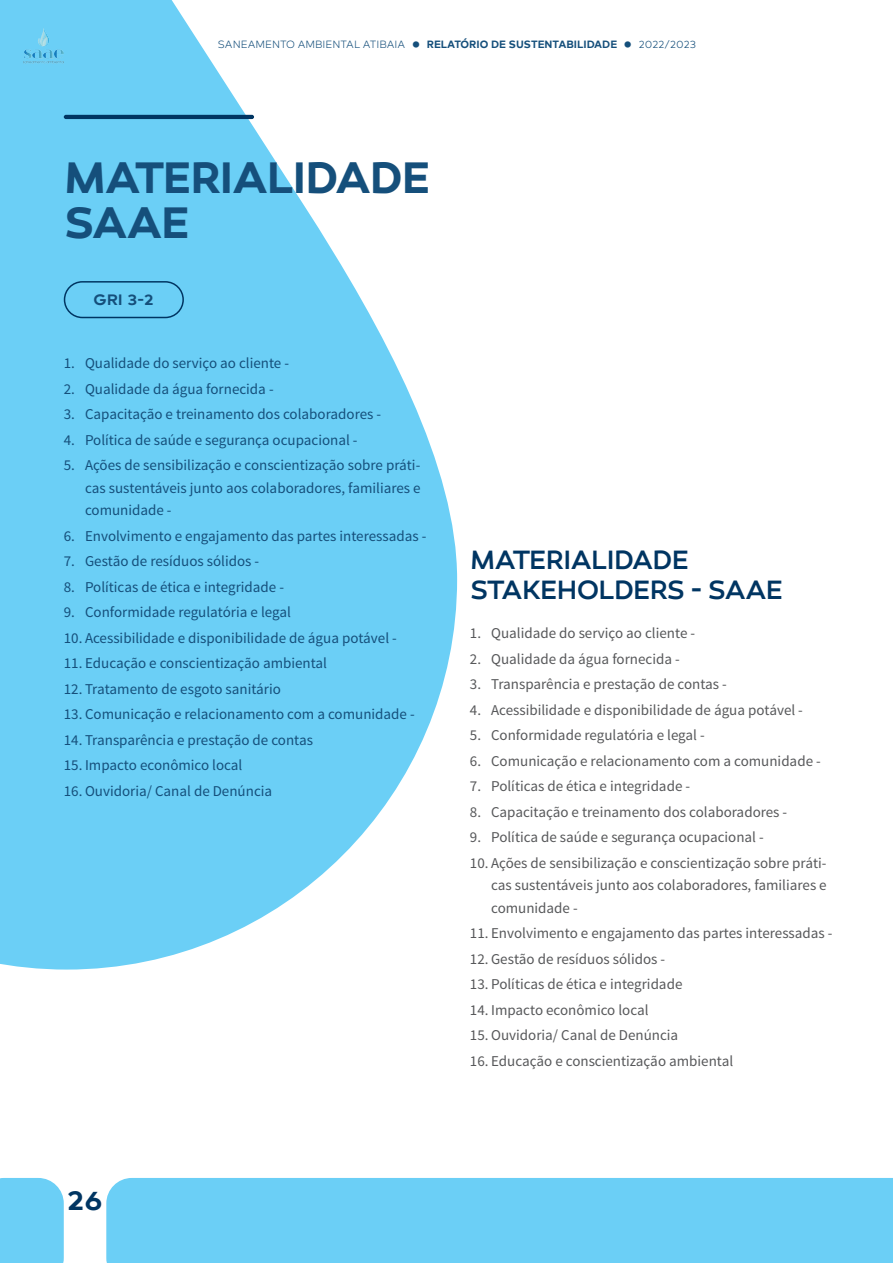
<style>
.page{position:relative;width:893px;height:1263px;background:#fff}
.page>*{position:absolute;margin:0;border:0;box-sizing:border-box;transform-origin:0 0}
.t1{font:600 45px/45px "Canaro";letter-spacing:-.02em;color:#154f7b}
.t2{font:700 36px "Typold";color:#154f7b}
.t3{font:500 27px/30px "Canaro";letter-spacing:-.02em;color:#003562}
.t4{font:700 27px "Typold Extended";color:#003562}
.t5{font:15px/22.5px "Source Sans Pro";color:#57585a;text-align:justify}
.t6{font:15px/22.5px "Source Sans Pro";color:#154f7b;text-align:justify}
.t7{font:700 15px "Typold Extended";color:#154f7b}
.t8{font:300 10.5px "Typold";color:#154f7b}
.t9{font:700 10.5px "Typold";color:#154f7b}
</style>
<div class="page">
<svg style="left:0;top:0;width:457px;height:969px;fill:#6bcff6"></svg>
<div style="left:0;top:1178px;width:64px;height:85px;background:#6bcff6"></div>
<div style="left:106px;top:1178px;width:787px;height:85px;background:#6bcff6"></div>
<img style="left:23px;top:27px;width:41px;height:37px">
<div style="left:64px;top:281px;width:120px;height:37px;border:2px solid #003562;border-radius:18px"></div>
<hr style="left:64px;top:115px;width:190px;height:4px;background:#003562;border-radius:2px">
<p class="t8" style="left:218px;top:37px;width:189px">SANEAMENTO AMBIENTAL ATIBAIA</p>
<h2 class="t2" style="left:411px;top:4px;width:12px">.</h2>
<p class="t9" style="left:427px;top:36px;width:192px">RELATÓRIO DE SUSTENTABILIDADE</p>
<h2 class="t2" style="left:623px;top:4px;width:12px">.</h2>
<p class="t8" style="left:639px;top:37px;width:59px">2022/2023</p>
<h1 class="t1" style="left:64px;top:155px;width:368px">MATERIALIDADE<br>SAAE</h1>
<p class="t7" style="left:94px;top:287px;width:62px">GRI 3-2</p>
<p class="t6" style="left:64px;top:352px;width:227px">1. Qualidade do serviço ao cliente -</p>
<p class="t6" style="left:64px;top:378px;width:211px">2. Qualidade da água fornecida -</p>
<p class="t6" style="left:64px;top:403px;width:319px">3. Capacitação e treinamento dos colaboradores -</p>
<p class="t6" style="left:64px;top:429px;width:295px">4. Política de saúde e segurança ocupacional -</p>
<p class="t6" style="left:85px;top:454px;width:337px;text-indent:-21px">5. Ações de sensibilização e conscientização sobre práti&shy;cas sustentáveis junto aos colaboradores, familiares e comunidade -</p>
<p class="t6" style="left:64px;top:525px;width:364px">6. Envolvimento e engajamento das partes interessadas -</p>
<p class="t6" style="left:64px;top:550px;width:197px">7. Gestão de resíduos sólidos -</p>
<p class="t6" style="left:64px;top:576px;width:222px">8. Políticas de ética e integridade -</p>
<p class="t6" style="left:64px;top:601px;width:229px">9. Conformidade regulatória e legal</p>
<p class="t6" style="left:64px;top:627px;width:335px">10. Acessibilidade e disponibilidade de água potável -</p>
<p class="t6" style="left:64px;top:652px;width:265px">11. Educação e conscientização ambiental</p>
<p class="t6" style="left:64px;top:678px;width:219px">12. Tratamento de esgoto sanitário</p>
<p class="t6" style="left:64px;top:703px;width:352px">13. Comunicação e relacionamento com a comunidade -</p>
<p class="t6" style="left:64px;top:729px;width:251px">14. Transparência e prestação de contas</p>
<p class="t6" style="left:64px;top:754px;width:180px">15. Impacto econômico local</p>
<p class="t6" style="left:64px;top:779px;width:210px">16. Ouvidoria/ Canal de Denúncia</p>
<h3 class="t3" style="left:470px;top:545px;width:315px">MATERIALIDADE<br>STAKEHOLDERS - SAAE</h3>
<p class="t5" style="left:470px;top:622px;width:227px">1. Qualidade do serviço ao cliente -</p>
<p class="t5" style="left:470px;top:648px;width:211px">2. Qualidade da água fornecida -</p>
<p class="t5" style="left:470px;top:673px;width:258px">3. Transparência e prestação de contas -</p>
<p class="t5" style="left:470px;top:699px;width:335px">4. Acessibilidade e disponibilidade de água potável -</p>
<p class="t5" style="left:470px;top:724px;width:236px">5. Conformidade regulatória e legal -</p>
<p class="t5" style="left:470px;top:750px;width:352px">6. Comunicação e relacionamento com a comunidade -</p>
<p class="t5" style="left:470px;top:775px;width:222px">7. Políticas de ética e integridade -</p>
<p class="t5" style="left:470px;top:801px;width:319px">8. Capacitação e treinamento dos colaboradores -</p>
<p class="t5" style="left:470px;top:826px;width:295px">9. Política de saúde e segurança ocupacional -</p>
<p class="t5" style="left:491px;top:852px;width:337px;text-indent:-21px">10. Ações de sensibilização e conscientização sobre práti&shy;cas sustentáveis junto aos colaboradores, familiares e comunidade -</p>
<p class="t5" style="left:470px;top:922px;width:364px">11. Envolvimento e engajamento das partes interessadas -</p>
<p class="t5" style="left:470px;top:948px;width:197px">12. Gestão de resíduos sólidos -</p>
<p class="t5" style="left:470px;top:973px;width:214px">13. Políticas de ética e integridade</p>
<p class="t5" style="left:470px;top:998px;width:180px">14. Impacto econômico local</p>
<p class="t5" style="left:470px;top:1024px;width:210px">15. Ouvidoria/ Canal de Denúncia</p>
<p class="t5" style="left:470px;top:1049px;width:265px">16. Educação e conscientização ambiental</p>
<h3 class="t4" style="left:67px;top:1178px;width:37px">26</h3>
</div>
